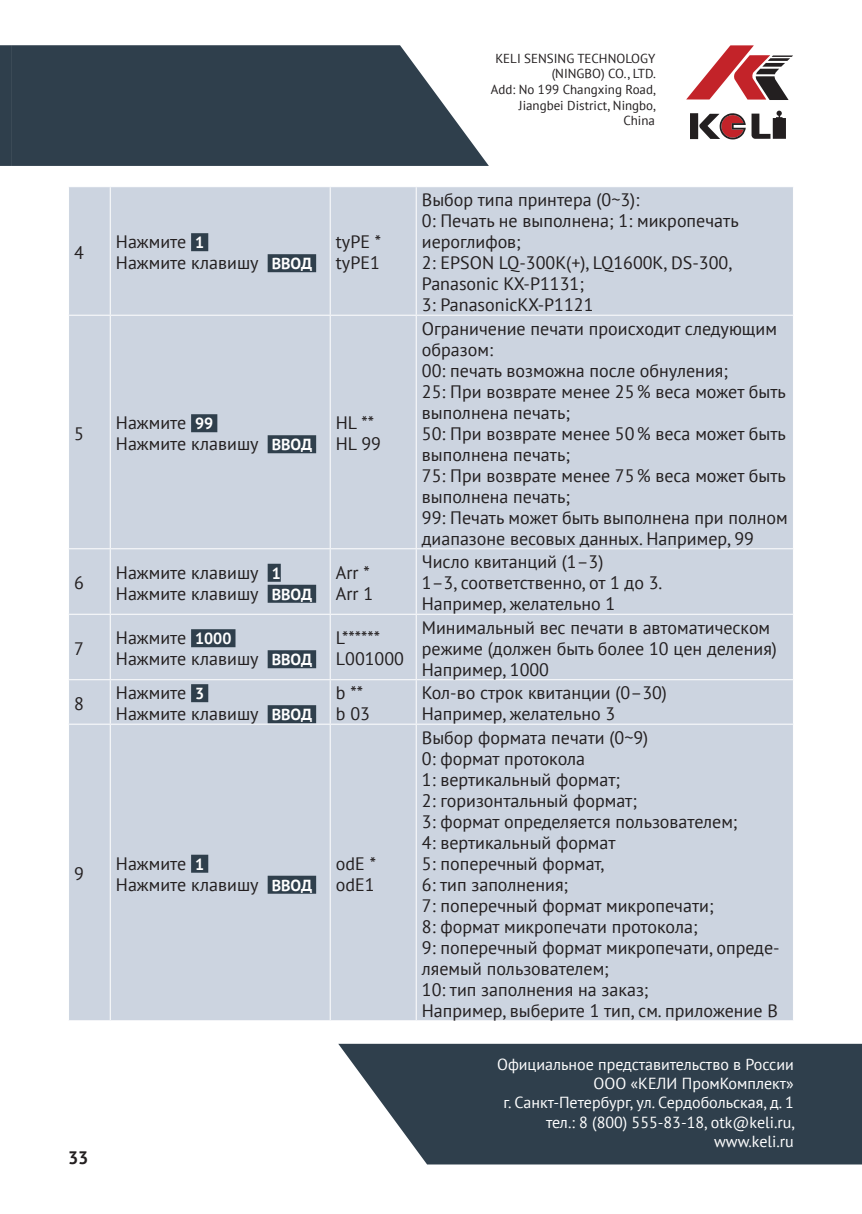
<style>
.page{position:relative;width:862px;height:1214px;background:#fff}
.page>*{position:absolute;margin:0;border:0;box-sizing:border-box;transform-origin:0 0}
.PT_Sans_9{font:18px/21px "PT Sans";color:#231f20}
.t1{font:700 18px "PT Sans";color:#231f20}
.t2{font:16px/19.2px "PT Sans";color:#fff;text-align:right}
.t3{font:13px/15.6px "PT Sans";color:#231f20;text-align:right}
.s1{font-weight:700;font-size:16px;color:#fff}
</style>
<div class="page">
<svg style="left:0;top:45px;width:12px;height:121px"></svg>
<svg style="left:12px;top:45px;width:477px;height:121px;fill:#2f3f4c"></svg>
<svg style="left:686px;top:45px;width:107px;height:55px"></svg>
<svg style="left:690px;top:110px;width:96px;height:29px"></svg>
<svg style="left:338px;top:1043px;width:524px;height:121px;fill:#2f3f4c"></svg>
<div style="left:69px;top:187px;width:724px;height:833px;background:#ccd4e0"></div>
<hr style="left:110px;top:187px;width:1px;height:128px;background:#fff">
<hr style="left:330px;top:187px;width:1px;height:128px;background:#fff">
<hr style="left:416px;top:187px;width:1px;height:128px;background:#fff">
<hr style="left:68px;top:315px;width:42px;height:1px;background:#fff">
<hr style="left:110px;top:315px;width:220px;height:1px;background:#fff">
<hr style="left:110px;top:316px;width:1px;height:232px;background:#fff">
<hr style="left:330px;top:315px;width:86px;height:1px;background:#fff">
<hr style="left:330px;top:316px;width:1px;height:232px;background:#fff">
<hr style="left:416px;top:315px;width:378px;height:1px;background:#fff">
<hr style="left:416px;top:316px;width:1px;height:232px;background:#fff">
<hr style="left:68px;top:548px;width:42px;height:1px;background:#fff">
<hr style="left:110px;top:548px;width:220px;height:1px;background:#fff">
<hr style="left:110px;top:549px;width:1px;height:64px;background:#fff">
<hr style="left:330px;top:548px;width:86px;height:1px;background:#fff">
<hr style="left:330px;top:549px;width:1px;height:64px;background:#fff">
<hr style="left:416px;top:548px;width:378px;height:1px;background:#fff">
<hr style="left:416px;top:549px;width:1px;height:64px;background:#fff">
<hr style="left:68px;top:613px;width:42px;height:1px;background:#fff">
<hr style="left:110px;top:613px;width:220px;height:1px;background:#fff">
<hr style="left:110px;top:614px;width:1px;height:65px;background:#fff">
<hr style="left:330px;top:613px;width:86px;height:1px;background:#fff">
<hr style="left:330px;top:614px;width:1px;height:65px;background:#fff">
<hr style="left:416px;top:613px;width:378px;height:1px;background:#fff">
<hr style="left:416px;top:614px;width:1px;height:65px;background:#fff">
<hr style="left:68px;top:679px;width:42px;height:1px;background:#fff">
<hr style="left:110px;top:679px;width:220px;height:1px;background:#fff">
<hr style="left:110px;top:680px;width:1px;height:43px;background:#fff">
<hr style="left:330px;top:679px;width:86px;height:1px;background:#fff">
<hr style="left:330px;top:680px;width:1px;height:43px;background:#fff">
<hr style="left:416px;top:679px;width:378px;height:1px;background:#fff">
<hr style="left:416px;top:680px;width:1px;height:43px;background:#fff">
<hr style="left:110px;top:724px;width:1px;height:296px;background:#fff">
<hr style="left:330px;top:724px;width:1px;height:296px;background:#fff">
<hr style="left:416px;top:724px;width:1px;height:296px;background:#fff">
<hr style="left:68px;top:723px;width:42px;height:1px;background:#fff">
<hr style="left:110px;top:723px;width:220px;height:1px;background:#fff">
<hr style="left:330px;top:723px;width:86px;height:1px;background:#fff">
<hr style="left:416px;top:723px;width:378px;height:1px;background:#fff">
<div style="left:191px;top:233px;width:17px;height:18px;background:#2f3f4c"></div>
<div style="left:268px;top:254px;width:48px;height:18px;background:#2f3f4c"></div>
<div style="left:191px;top:414px;width:26px;height:18px;background:#2f3f4c"></div>
<div style="left:268px;top:435px;width:48px;height:18px;background:#2f3f4c"></div>
<div style="left:268px;top:563px;width:13px;height:18px;background:#2f3f4c"></div>
<div style="left:268px;top:584px;width:48px;height:18px;background:#2f3f4c"></div>
<div style="left:191px;top:629px;width:44px;height:18px;background:#2f3f4c"></div>
<div style="left:268px;top:650px;width:48px;height:18px;background:#2f3f4c"></div>
<div style="left:191px;top:684px;width:17px;height:18px;background:#2f3f4c"></div>
<div style="left:268px;top:705px;width:48px;height:18px;background:#2f3f4c"></div>
<div style="left:191px;top:854px;width:17px;height:18px;background:#2f3f4c"></div>
<div style="left:268px;top:875px;width:48px;height:18px;background:#2f3f4c"></div>
<p class="PT_Sans_9" style="left:74px;top:241px;width:11px">4</p>
<p class="PT_Sans_9" style="left:74px;top:422px;width:11px">5</p>
<p class="PT_Sans_9" style="left:74px;top:572px;width:11px">6</p>
<p class="PT_Sans_9" style="left:74px;top:637px;width:11px">7</p>
<p class="PT_Sans_9" style="left:74px;top:692px;width:11px">8</p>
<p class="PT_Sans_9" style="left:74px;top:862px;width:11px">9</p>
<p class="t1" style="left:68px;top:1145px;width:22px">33</p>
<p class="t3" style="left:491px;top:50px;width:167px">KELI SENSING TECHNOLOGY (NINGBO) CO., LTD.<br>Add: No 199 Changxing Road,<br>Jiangbei District, Ningbo,<br>China</p>
<p class="PT_Sans_9" style="left:116px;top:231px;width:90px">Нажмите <span class="s1">1</span></p>
<p class="PT_Sans_9" style="left:116px;top:252px;width:198px">Нажмите клавишу <span class="s1">ВВОД</span></p>
<p class="PT_Sans_9" style="left:336px;top:231px;width:47px">tyPE *</p>
<p class="PT_Sans_9" style="left:336px;top:252px;width:46px">tyPE1</p>
<p class="PT_Sans_9" style="left:422px;top:189px;width:219px">Выбор типа принтера (0~3):</p>
<p class="PT_Sans_9" style="left:422px;top:210px;width:318px">0: Печать не выполнена; 1: микропечать иероглифов;</p>
<p class="PT_Sans_9" style="left:422px;top:252px;width:312px">2: EPSON LQ‑300K(+), LQ1600K, DS‑300,</p>
<p class="PT_Sans_9" style="left:422px;top:273px;width:164px">Panasonic KX-P1131;</p>
<p class="PT_Sans_9" style="left:422px;top:294px;width:173px">3: PanasonicKX-P1121</p>
<p class="PT_Sans_9" style="left:116px;top:412px;width:99px">Нажмите <span class="s1">99</span></p>
<p class="PT_Sans_9" style="left:116px;top:433px;width:198px">Нажмите клавишу <span class="s1">ВВОД</span></p>
<p class="PT_Sans_9" style="left:336px;top:412px;width:40px">HL **</p>
<p class="PT_Sans_9" style="left:336px;top:433px;width:47px">HL 99</p>
<p class="PT_Sans_9" style="left:422px;top:317px;width:356px">Ограничение печати происходит следующим образом:</p>
<p class="PT_Sans_9" style="left:422px;top:359px;width:308px">00: печать возможна после обнуления;</p>
<p class="PT_Sans_9" style="left:422px;top:380px;width:365px">25: При возврате менее 25% веса может быть выполнена печать;</p>
<p class="PT_Sans_9" style="left:422px;top:422px;width:365px">50: При возврате менее 50% веса может быть выполнена печать;</p>
<p class="PT_Sans_9" style="left:422px;top:464px;width:365px">75: При возврате менее 75% веса может быть выполнена печать;</p>
<p class="PT_Sans_9" style="left:422px;top:506px;width:367px">99: Печать может быть выполнена при полном диапазоне весовых данных. Например, 99</p>
<p class="PT_Sans_9" style="left:116px;top:561px;width:166px">Нажмите клавишу <span class="s1">1</span></p>
<p class="PT_Sans_9" style="left:116px;top:582px;width:198px">Нажмите клавишу <span class="s1">ВВОД</span></p>
<p class="PT_Sans_9" style="left:336px;top:561px;width:35px">Arr *</p>
<p class="PT_Sans_9" style="left:336px;top:582px;width:39px">Arr 1</p>
<p class="PT_Sans_9" style="left:422px;top:551px;width:183px">Число квитанций (1–3)</p>
<p class="PT_Sans_9" style="left:422px;top:572px;width:242px">1–3, соответственно, от 1 до 3.</p>
<p class="PT_Sans_9" style="left:422px;top:593px;width:195px">Например, желательно 1</p>
<p class="PT_Sans_9" style="left:116px;top:627px;width:117px">Нажмите <span class="s1">1000</span></p>
<p class="PT_Sans_9" style="left:116px;top:648px;width:198px">Нажмите клавишу <span class="s1">ВВОД</span></p>
<p class="PT_Sans_9" style="left:336px;top:627px;width:46px">L******</p>
<p class="PT_Sans_9" style="left:336px;top:648px;width:70px">L001000</p>
<p class="PT_Sans_9" style="left:422px;top:616px;width:356px">Минимальный вес печати в автоматическом режиме (должен быть более 10 цен деления)</p>
<p class="PT_Sans_9" style="left:422px;top:658px;width:129px">Например, 1000</p>
<p class="PT_Sans_9" style="left:116px;top:682px;width:90px">Нажмите <span class="s1">3</span></p>
<p class="PT_Sans_9" style="left:116px;top:703px;width:198px">Нажмите клавишу <span class="s1">ВВОД</span></p>
<p class="PT_Sans_9" style="left:336px;top:682px;width:29px">b **</p>
<p class="PT_Sans_9" style="left:336px;top:703px;width:36px">b 03</p>
<p class="PT_Sans_9" style="left:422px;top:682px;width:247px">Кол-во строк квитанции (0–30)</p>
<p class="PT_Sans_9" style="left:422px;top:703px;width:195px">Например, желательно 3</p>
<p class="PT_Sans_9" style="left:116px;top:852px;width:90px">Нажмите <span class="s1">1</span></p>
<p class="PT_Sans_9" style="left:116px;top:873px;width:198px">Нажмите клавишу <span class="s1">ВВОД</span></p>
<p class="PT_Sans_9" style="left:336px;top:852px;width:42px">odE *</p>
<p class="PT_Sans_9" style="left:336px;top:873px;width:40px">odE1</p>
<p class="PT_Sans_9" style="left:422px;top:726px;width:228px">Выбор формата печати (0~9)</p>
<p class="PT_Sans_9" style="left:422px;top:747px;width:165px">0: формат протокола</p>
<p class="PT_Sans_9" style="left:422px;top:768px;width:200px">1: вертикальный формат;</p>
<p class="PT_Sans_9" style="left:422px;top:789px;width:217px">2: горизонтальный формат;</p>
<p class="PT_Sans_9" style="left:422px;top:810px;width:317px">3: формат определяется пользователем;</p>
<p class="PT_Sans_9" style="left:422px;top:831px;width:195px">4: вертикальный формат</p>
<p class="PT_Sans_9" style="left:422px;top:852px;width:184px">5: поперечный формат,</p>
<p class="PT_Sans_9" style="left:422px;top:873px;width:148px">6: тип заполнения;</p>
<p class="PT_Sans_9" style="left:422px;top:894px;width:293px">7: поперечный формат микропечати;</p>
<p class="PT_Sans_9" style="left:422px;top:915px;width:277px">8: формат микропечати протокола;</p>
<p class="PT_Sans_9" style="left:422px;top:936px;width:359px">9: поперечный формат микропечати, опреде&shy;ляемый пользователем;</p>
<p class="PT_Sans_9" style="left:422px;top:978px;width:228px">10: тип заполнения на заказ;</p>
<p class="PT_Sans_9" style="left:422px;top:999px;width:357px">Например, выберите 1 тип, см. приложение B</p>
<p class="t2" style="left:497px;top:1054px;width:300px">Официальное представительство в России<br>ООО «КЕЛИ ПромКомплект»<br>г. Санкт-Петербург, ул. Сердобольская, д. 1 тел.: 8 (800) 555-83-18, otk@keli.ru, www.keli.ru</p>
</div>
